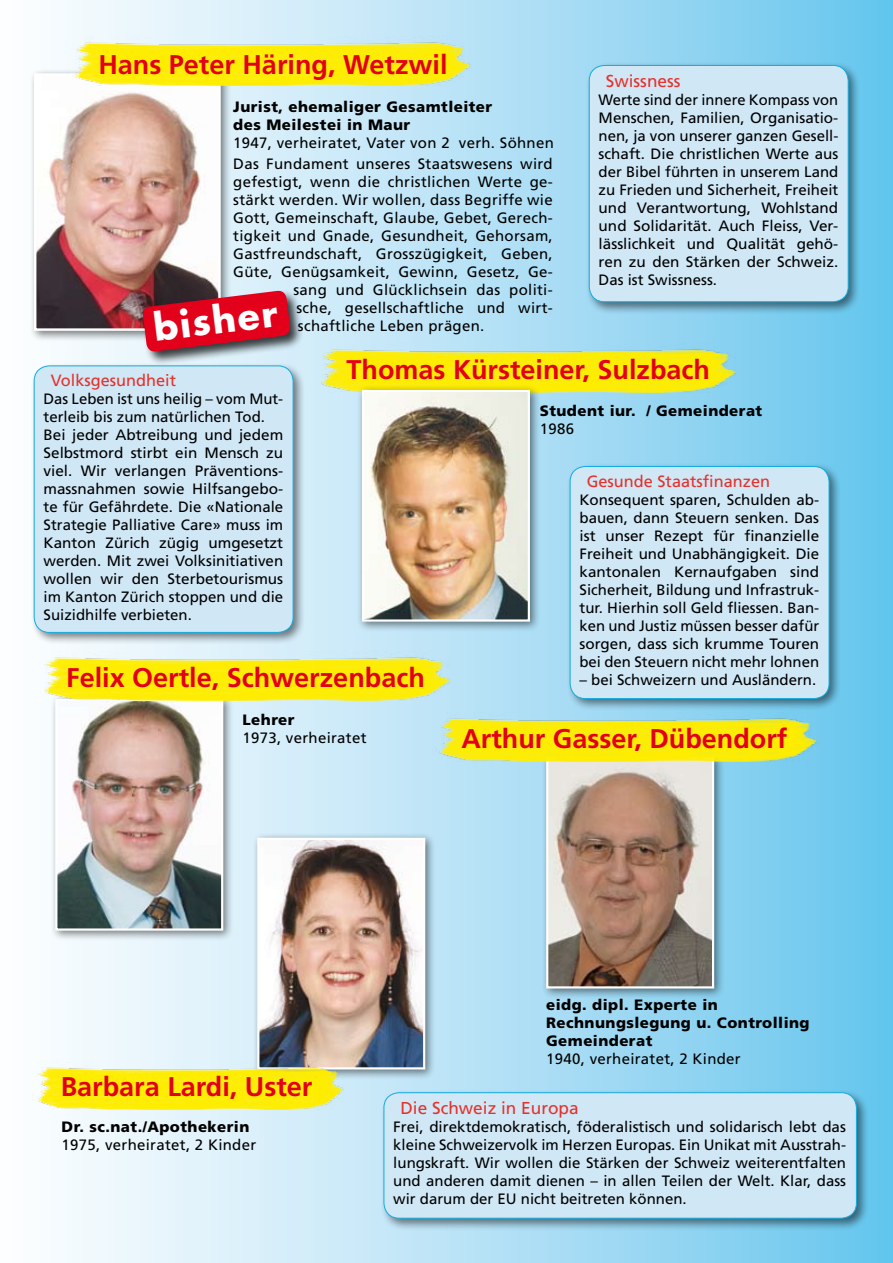
<style>
.page{position:relative;width:893px;height:1263px;background:#fff}
.page>*{position:absolute;margin:0;border:0;box-sizing:border-box;transform-origin:0 0}
.t1{font:700 36px "Futura";color:#fff}
.t2{font:700 27px "Frutiger";color:#e2001a}
.t3{font:17.25px "Frutiger";color:#e5312a}
.t4{font:16.35px "Frutiger LT Std";color:#e5312a}
.t5{font:15px/18px "Frutiger LT Std";color:#000;text-align:justify}
.t6{font:15px/20.7px "Frutiger";letter-spacing:.02em;color:#000}
.t7{font:900 15px/18px "Frutiger";letter-spacing:.03em;color:#000}
</style>
<div class="page">
<div style="left:0;top:0;width:893px;height:1263px;background:linear-gradient(to right,#fff,#6cc7ed)"></div>
<div style="left:29px;top:68px;width:203px;height:274px;background:#000;opacity:.5"></div>
<img style="left:37px;top:76px;width:181px;height:252px">
<div style="left:34px;top:73px;width:187px;height:258px;border:2px solid #fff"></div>
<div style="left:585px;top:62px;width:276px;height:253px;background:#000;opacity:.5"></div>
<div style="left:589px;top:65px;width:259px;height:237px;background:#d0e7f6;border-radius:15px"></div>
<div style="left:589px;top:65px;width:259px;height:237px;border:1px solid #15abdf;border-radius:15px"></div>
<div style="left:30px;top:362px;width:276px;height:283px;background:#000;opacity:.5"></div>
<div style="left:34px;top:366px;width:259px;height:266px;background:#d0e7f6;border-radius:15px"></div>
<div style="left:34px;top:366px;width:259px;height:266px;border:1px solid #15abdf;border-radius:15px"></div>
<div style="left:566px;top:463px;width:276px;height:248px;background:#000;opacity:.5"></div>
<div style="left:570px;top:466px;width:259px;height:232px;background:#d0e7f6;border-radius:15px"></div>
<div style="left:570px;top:466px;width:259px;height:233px;border:1px solid #15abdf;border-radius:15px"></div>
<div style="left:50px;top:694px;width:184px;height:247px;background:#000;opacity:.5"></div>
<img style="left:58px;top:702px;width:162px;height:226px">
<div style="left:55px;top:699px;width:168px;height:232px;border:2px solid #fff"></div>
<img style="left:68px;top:37px;width:408px;height:48px">
<img style="left:313px;top:343px;width:430px;height:49px">
<img style="left:36px;top:651px;width:420px;height:49px">
<div style="left:380px;top:1089px;width:489px;height:142px;background:#000;opacity:.5"></div>
<div style="left:384px;top:1093px;width:472px;height:125px;background:#d0e7f6;border-radius:15px"></div>
<div style="left:384px;top:1092px;width:473px;height:126px;border:1px solid #15abdf;border-radius:15px"></div>
<div style="left:252px;top:832px;width:184px;height:248px;background:#000;opacity:.5"></div>
<img style="left:260px;top:841px;width:162px;height:225px">
<div style="left:257px;top:838px;width:168px;height:231px;border:2px solid #fff"></div>
<div style="left:357px;top:385px;width:184px;height:247px;background:#000;opacity:.5"></div>
<img style="left:365px;top:393px;width:162px;height:226px">
<div style="left:362px;top:390px;width:168px;height:232px;border:2px solid #fff"></div>
<img style="left:33px;top:1061px;width:315px;height:49px">
<div style="left:541px;top:751px;width:184px;height:248px;background:#000;opacity:.5"></div>
<img style="left:549px;top:761px;width:162px;height:224px">
<div style="left:546px;top:757px;width:168px;height:231px;border:2px solid #fff"></div>
<img style="left:433px;top:712px;width:390px;height:49px">
<div style="left:141px;top:289px;width:163px;height:76px;background:#000;opacity:.75"></div>
<svg style="left:142px;top:290px;width:149px;height:62px;background:#bf2034"></svg>
<h2 class="t2" style="left:98px;top:49px;width:351px">Hans Peter Häring, Wetzwil</h2>
<p class="t7" style="left:233px;top:98px;width:260px">Jurist, ehemaliger Gesamtleiter des Meilestei in Maur</p>
<p class="t6" style="left:233px;top:133px;width:322px">1947, verheiratet, Vater von 2 verh. Söhnen<br>Das Fundament unseres Staatswesens wird</p>
<p class="t6" style="left:233px;top:171px;width:321px">gefestigt, wenn die christlichen Werte ge-</p>
<p class="t6" style="left:233px;top:189px;width:321px">stärkt werden. Wir wollen, dass Begriffe wie</p>
<p class="t6" style="left:233px;top:207px;width:321px">Gott, Gemeinschaft, Glaube, Gebet, Gerech-</p>
<p class="t6" style="left:233px;top:225px;width:321px">tigkeit und Gnade, Gesundheit, Gehorsam,</p>
<p class="t6" style="left:233px;top:243px;width:321px">Gastfreundschaft, Grosszügigkeit, Geben,</p>
<p class="t6" style="left:233px;top:261px;width:321px">Güte, Genügsamkeit, Gewinn, Gesetz, Ge-</p>
<p class="t6" style="left:293px;top:279px;width:261px">sang und Glücklichsein das politi-</p>
<p class="t6" style="left:296px;top:297px;width:258px">sche, gesellschaftliche und wirt-</p>
<p class="t6" style="left:298px;top:315px;width:188px">schaftliche Leben prägen.</p>
<h1 class="t1" style="left:151px;top:303px;width:126px;rotate:-7deg">bisher</h1>
<p class="t3" style="left:606px;top:71px;width:76px">Swissness</p>
<p class="t5" style="left:599px;top:91px;width:241px">Werte sind der innere Kompass von Menschen, Familien, Organisatio&shy;nen, ja von unserer ganzen Gesell&shy;schaft. Die christlichen Werte aus der Bibel führten in unserem Land zu Frieden und Sicherheit, Freiheit und Verantwortung, Wohlstand und Solidarität. Auch Fleiss, Ver&shy;lässlichkeit und Qualität gehö&shy;ren zu den Stärken der Schweiz.<br>Das ist Swissness.</p>
<h2 class="t2" style="left:346px;top:354px;width:365px">Thomas Kürsteiner, Sulzbach</h2>
<p class="t4" style="left:51px;top:371px;width:127px">Volksgesundheit</p>
<p class="t5" style="left:44px;top:390px;width:241px;text-align:left">Das Leben ist uns heilig – vom Mut&shy;terleib bis zum natürlichen Tod.<br>Bei jeder Abtreibung und jedem<br>Selbstmord stirbt ein Mensch zu viel. Wir verlangen Präventions&shy;massnahmen sowie Hilfsangebo&shy;te für Gefährdete. Die «Nationale<br>Strategie Palliative Care» muss im<br>Kanton Zürich zügig umgesetzt werden. Mit zwei Volksinitiativen wollen wir den Sterbetourismus im Kanton Zürich stoppen und die<br>Suizidhilfe verbieten.</p>
<p class="t7" style="left:540px;top:402px;width:224px">Student iur. / Gemeinderat</p>
<p class="t6" style="left:540px;top:418px;width:36px">1986</p>
<p class="t4" style="left:587px;top:471px;width:185px">Gesunde Staatsfinanzen</p>
<p class="t5" style="left:579px;top:490px;width:241px">Konsequent sparen, Schulden ab&shy;bauen, dann Steuern senken. Das ist unser Rezept für finanzielle Freiheit und Unabhängigkeit. Die kantonalen Kernaufgaben sind Sicherheit, Bildung und Infrastruk&shy;tur. Hierhin soll Geld fliessen. Ban&shy;ken und Justiz müssen besser dafür sorgen, dass sich krumme Touren bei den Steuern nicht mehr lohnen</p>
<p class="t5" style="left:579px;top:670px;width:238px">– bei Schweizern und Ausländern.</p>
<h2 class="t2" style="left:66px;top:662px;width:360px">Felix Oertle, Schwerzenbach</h2>
<p class="t7" style="left:242px;top:711px;width:53px">Lehrer</p>
<p class="t6" style="left:242px;top:727px;width:126px">1973, verheiratet</p>
<h2 class="t2" style="left:461px;top:722px;width:328px">Arthur Gasser, Dübendorf</h2>
<h2 class="t2" style="left:61px;top:1071px;width:253px">Barbara Lardi, Uster</h2>
<p class="t7" style="left:62px;top:1118px;width:189px">Dr. sc.nat./Apothekerin</p>
<p class="t6" style="left:62px;top:1134px;width:196px">1975, verheiratet, 2 Kinder</p>
<p class="t7" style="left:546px;top:995px;width:265px">eidg. dipl. Experte in<br>Rechnungslegung u. Controlling<br>Gemeinderat</p>
<p class="t6" style="left:546px;top:1048px;width:196px">1940, verheiratet, 2 Kinder</p>
<p class="t3" style="left:400px;top:1098px;width:180px">Die Schweiz in Europa</p>
<p class="t5" style="left:393px;top:1118px;width:454px">Frei, direktdemokratisch, föderalistisch und solidarisch lebt das kleine Schweizervolk im Herzen Europas. Ein Unikat mit Ausstrah&shy;lungskraft. Wir wollen die Stärken der Schweiz weiterentfalten und anderen damit dienen – in allen Teilen der Welt. Klar, dass wir darum der EU nicht beitreten können.</p>
</div>
